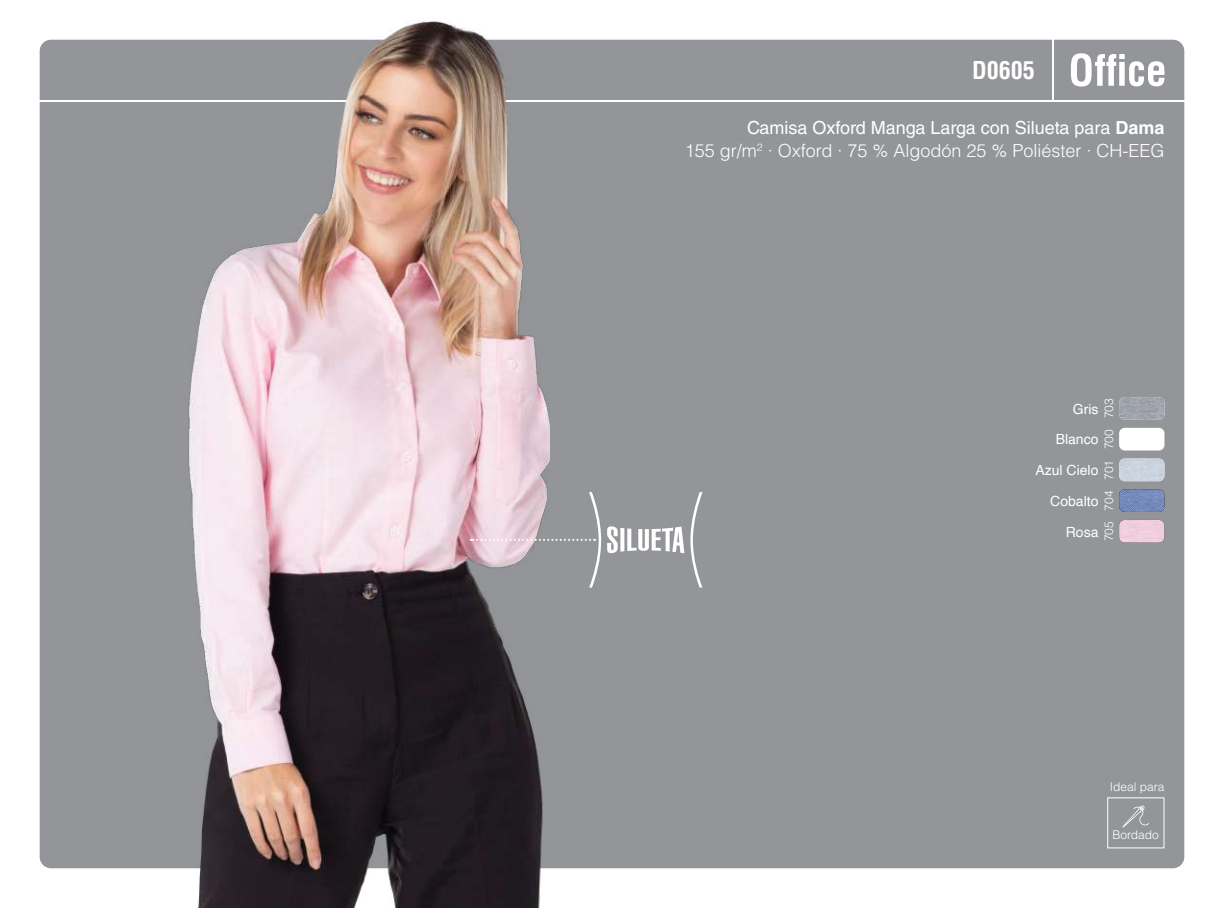
<style>
.page{position:relative;width:1224px;height:908px;background:#fff}
.page>*{position:absolute;margin:0;border:0;box-sizing:border-box;transform-origin:0 0}
.t1{font:700 condensed 24px "Helvetica LT Std";color:#fff}
.t2{font:300 18px/23.2px "Helvetica LT Std";color:#fff;text-align:right}
.t3{font:14px/30.6px "Helvetica";color:#fff;text-align:right}
.t4{font:300 12px "Helvetica LT Std";color:#fff}
.s1{font-weight:400}
.s2{font-weight:700}
</style>
<div class="page">
<div style="left:40px;top:40px;width:1144px;height:827px;background:#939598;border-radius:11px"></div>
<img style="left:1119px;top:397px;width:45px;height:22px">
<img style="left:1119px;top:458px;width:45px;height:23px">
<div style="left:1119px;top:427px;width:45px;height:23px;background:#fff;border-radius:6px"></div>
<img style="left:1119px;top:489px;width:45px;height:22px">
<img style="left:1119px;top:520px;width:45px;height:22px">
<div style="left:1107px;top:797px;width:57px;height:51px;border:1px solid #fff"></div>
<svg style="left:1122px;top:805px;width:27px;height:22px"></svg>
<hr style="left:1052px;top:0;width:2px;height:101px;background:#fff">
<hr style="left:0;top:100px;width:1224px;height:1px;background:#fff">
<svg style="left:1071px;top:53px;width:94px;height:33px"></svg>
<img style="left:39px;top:21px;width:511px;height:886px">
<svg style="left:471px;top:492px;width:231px;height:95px"></svg>
<h1 class="t1" style="left:972px;top:55px;width:64px">D0605</h1>
<p class="t2" style="left:685px;top:115px;width:481px"><span class="s1">Camisa Oxford Manga Larga con Silueta para</span> <span class="s2">Dama<br></span>155 gr/m<sup>2</sup> · Oxford · 75 % Algodón 25 % Poliéster · CH-EEG</p>
<p class="t4" style="left:1101px;top:418px;width:22px;rotate:-90deg">703</p>
<p class="t4" style="left:1101px;top:479px;width:52px;rotate:-90deg">701 700</p>
<p class="t4" style="left:1101px;top:510px;width:22px;rotate:-90deg">704</p>
<p class="t4" style="left:1101px;top:541px;width:22px;rotate:-90deg">705</p>
<p class="t3" style="left:1073px;top:394px;width:27px">Gris</p>
<p class="t3" style="left:1056px;top:425px;width:44px">Blanco</p>
<p class="t3" style="left:1035px;top:456px;width:65px">Azul Cielo</p>
<p class="t3" style="left:1050px;top:486px;width:50px">Cobalto<br>Rosa</p>
<p class="t4" style="left:1110px;top:779px;width:56px">Ideal para</p>
<p class="t4" style="left:1112px;top:827px;width:48px">Bordado</p>
</div>
